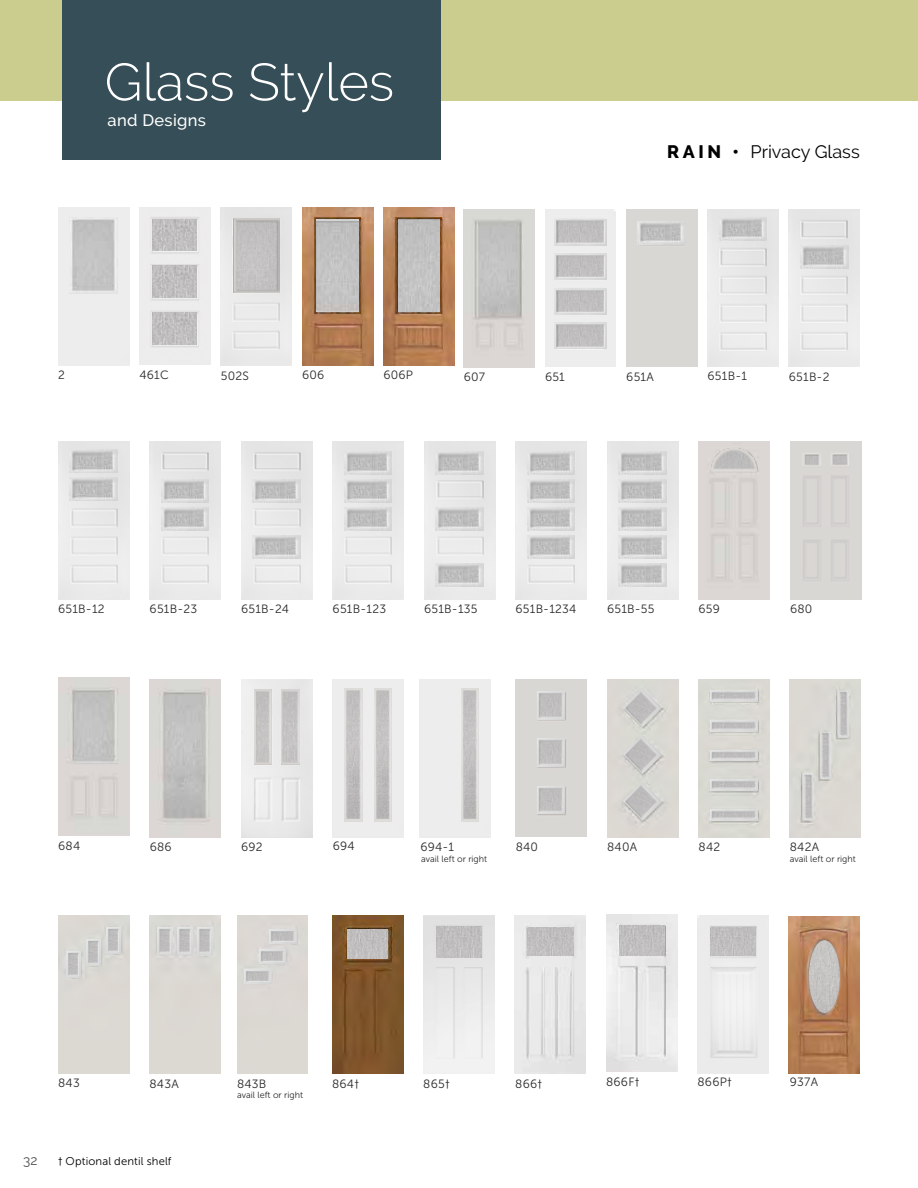
<style>
.page{position:relative;width:918px;height:1188px;background:#fff}
.page>*{position:absolute;margin:0;border:0;box-sizing:border-box;transform-origin:0 0}
.t1{font:300 52.5px "Raleway";color:#fff}
.t2{font:18px "Raleway";color:#000}
.t3{font:500 16.5px "Raleway";letter-spacing:.02em;color:#fff}
.t4{font:13.5px "Raleway";color:#4d4d4f}
.t5{font:12px "Museo Sans 300";letter-spacing:.02em;color:#292829}
.t6{font:11.25px "Museo Sans 300";letter-spacing:.015em;color:#000}
.t7{font:9px "Museo Sans 300";color:#292829}
.s1{font-weight:800}
</style>
<div class="page">
<div style="left:0;top:0;width:918px;height:101px;background:#cacd8e"></div>
<div style="left:63px;top:0;width:378px;height:159px;background:#364e57"></div>
<div style="left:424px;top:442px;width:71px;height:157px;background:#e9e9e9"></div>
<img style="left:436px;top:452px;width:47px;height:22px">
<img style="left:436px;top:564px;width:47px;height:23px">
<img style="left:436px;top:508px;width:47px;height:23px">
<img style="left:464px;top:209px;width:71px;height:158px">
<img style="left:554px;top:219px;width:53px;height:26px">
<img style="left:554px;top:323px;width:53px;height:26px">
<img style="left:554px;top:288px;width:53px;height:26px">
<img style="left:554px;top:254px;width:53px;height:26px">
<img style="left:638px;top:221px;width:48px;height:23px">
<img style="left:708px;top:209px;width:71px;height:158px">
<img style="left:719px;top:217px;width:48px;height:23px">
<img style="left:789px;top:209px;width:71px;height:158px">
<img style="left:801px;top:245px;width:47px;height:23px">
<div style="left:58px;top:442px;width:71px;height:157px;background:#eaeaea"></div>
<img style="left:70px;top:450px;width:47px;height:23px">
<img style="left:70px;top:478px;width:47px;height:23px">
<div style="left:333px;top:442px;width:71px;height:157px;background:#eaeaea"></div>
<img style="left:344px;top:452px;width:48px;height:22px">
<img style="left:344px;top:480px;width:48px;height:23px">
<img style="left:344px;top:508px;width:48px;height:23px">
<div style="left:150px;top:442px;width:71px;height:157px;background:#eaeaea"></div>
<img style="left:161px;top:480px;width:48px;height:23px">
<img style="left:161px;top:508px;width:48px;height:23px">
<img style="left:241px;top:442px;width:71px;height:157px">
<img style="left:253px;top:480px;width:47px;height:23px">
<img style="left:253px;top:536px;width:47px;height:23px">
<div style="left:221px;top:207px;width:71px;height:158px;background:#eaeaea"></div>
<img style="left:233px;top:219px;width:46px;height:73px">
<img style="left:139px;top:207px;width:71px;height:158px">
<img style="left:153px;top:313px;width:44px;height:31px">
<img style="left:153px;top:219px;width:44px;height:32px">
<img style="left:153px;top:266px;width:44px;height:32px">
<img style="left:302px;top:207px;width:71px;height:158px">
<img style="left:315px;top:218px;width:46px;height:96px">
<img style="left:317px;top:220px;width:41px;height:92px">
<img style="left:383px;top:207px;width:71px;height:158px">
<img style="left:384px;top:207px;width:70px;height:11px">
<img style="left:396px;top:218px;width:46px;height:96px">
<div style="left:398px;top:220px;width:42px;height:92px;background:#c1c1c1"></div>
<img style="left:58px;top:678px;width:71px;height:158px">
<div style="left:516px;top:442px;width:71px;height:157px;background:#eaeaea"></div>
<img style="left:527px;top:452px;width:48px;height:22px">
<img style="left:527px;top:480px;width:48px;height:23px">
<img style="left:527px;top:508px;width:48px;height:23px">
<img style="left:527px;top:536px;width:48px;height:23px">
<div style="left:607px;top:442px;width:71px;height:157px;background:#e9e9e9"></div>
<img style="left:619px;top:452px;width:47px;height:22px">
<img style="left:619px;top:564px;width:47px;height:23px">
<img style="left:619px;top:480px;width:47px;height:23px">
<img style="left:619px;top:508px;width:47px;height:23px">
<img style="left:619px;top:536px;width:47px;height:23px">
<img style="left:790px;top:442px;width:71px;height:157px">
<img style="left:699px;top:442px;width:71px;height:157px">
<img style="left:710px;top:448px;width:48px;height:23px">
<div style="left:516px;top:679px;width:71px;height:158px;background:#d9d7d4"></div>
<img style="left:537px;top:692px;width:28px;height:27px">
<img style="left:537px;top:739px;width:28px;height:27px">
<img style="left:537px;top:786px;width:28px;height:28px">
<img style="left:150px;top:679px;width:71px;height:159px">
<div style="left:333px;top:679px;width:71px;height:158px;background:#ededed"></div>
<img style="left:345px;top:689px;width:17px;height:133px">
<img style="left:374px;top:689px;width:18px;height:133px">
<img style="left:241px;top:679px;width:71px;height:158px">
<img style="left:254px;top:690px;width:18px;height:74px">
<img style="left:282px;top:690px;width:17px;height:74px">
<img style="left:461px;top:689px;width:18px;height:133px">
<img style="left:699px;top:679px;width:71px;height:158px">
<img style="left:710px;top:691px;width:48px;height:10px">
<img style="left:710px;top:720px;width:48px;height:11px">
<img style="left:710px;top:750px;width:48px;height:11px">
<img style="left:710px;top:780px;width:48px;height:11px">
<img style="left:710px;top:810px;width:48px;height:10px">
<img style="left:66px;top:951px;width:15px;height:27px">
<img style="left:86px;top:939px;width:15px;height:27px">
<img style="left:107px;top:927px;width:14px;height:27px">
<img style="left:623px;top:688px;width:39px;height:39px">
<img style="left:623px;top:735px;width:39px;height:39px">
<img style="left:623px;top:782px;width:39px;height:39px">
<div style="left:149px;top:916px;width:71px;height:158px;background:#dcd8d2"></div>
<img style="left:158px;top:928px;width:14px;height:26px">
<img style="left:178px;top:928px;width:14px;height:26px">
<img style="left:198px;top:928px;width:14px;height:26px">
<div style="left:790px;top:679px;width:71px;height:158px;background:#dbd8d2"></div>
<img style="left:837px;top:691px;width:11px;height:47px">
<img style="left:820px;top:732px;width:11px;height:47px">
<img style="left:802px;top:773px;width:11px;height:47px">
<img style="left:606px;top:914px;width:71px;height:158px">
<img style="left:620px;top:926px;width:44px;height:29px">
<img style="left:515px;top:916px;width:71px;height:158px">
<img style="left:528px;top:928px;width:46px;height:28px">
<img style="left:332px;top:916px;width:71px;height:158px">
<img style="left:348px;top:930px;width:39px;height:29px">
<img style="left:424px;top:916px;width:71px;height:158px">
<img style="left:436px;top:927px;width:46px;height:30px">
<img style="left:245px;top:970px;width:27px;height:14px">
<img style="left:259px;top:949px;width:27px;height:15px">
<img style="left:270px;top:929px;width:27px;height:15px">
<img style="left:70px;top:217px;width:47px;height:76px">
<img style="left:789px;top:916px;width:71px;height:158px">
<img style="left:809px;top:940px;width:31px;height:73px">
<div style="left:698px;top:916px;width:71px;height:158px;background:#ebebeb"></div>
<img style="left:711px;top:928px;width:44px;height:28px">
<h1 class="t1" style="left:105px;top:51px;width:291px">Glass Styles</h1>
<h3 class="t3" style="left:108px;top:111px;width:100px">and Designs</h3>
<h2 class="t2" style="left:667px;top:141px;width:194px"><span class="s1">R A I N •</span> Privacy Glass</h2>
<p class="t5" style="left:58px;top:368px;width:8px">2</p>
<p class="t5" style="left:139px;top:368px;width:31px">461C</p>
<p class="t5" style="left:221px;top:369px;width:30px">502S</p>
<p class="t5" style="left:302px;top:368px;width:24px">606</p>
<p class="t5" style="left:383px;top:368px;width:31px">606P</p>
<p class="t5" style="left:464px;top:370px;width:23px">607</p>
<p class="t5" style="left:545px;top:370px;width:21px">651</p>
<p class="t5" style="left:626px;top:370px;width:29px">651A</p>
<p class="t5" style="left:708px;top:370px;width:41px">651B-1</p>
<p class="t5" style="left:789px;top:371px;width:42px">651B-2</p>
<p class="t5" style="left:58px;top:602px;width:48px">651B-12</p>
<p class="t5" style="left:150px;top:603px;width:49px">651B-23</p>
<p class="t5" style="left:241px;top:603px;width:49px">651B-24</p>
<p class="t5" style="left:333px;top:603px;width:55px">651B-123</p>
<p class="t5" style="left:424px;top:603px;width:55px">651B-135</p>
<p class="t5" style="left:516px;top:603px;width:62px">651B-1234</p>
<p class="t5" style="left:607px;top:603px;width:49px">651B-55</p>
<p class="t5" style="left:699px;top:603px;width:23px">659</p>
<p class="t5" style="left:790px;top:603px;width:24px">680</p>
<p class="t5" style="left:58px;top:839px;width:24px">684</p>
<p class="t5" style="left:150px;top:841px;width:23px">686</p>
<p class="t5" style="left:241px;top:841px;width:23px">692</p>
<p class="t5" style="left:333px;top:839px;width:23px">694</p>
<p class="t5" style="left:420px;top:841px;width:35px">694-1</p>
<p class="t5" style="left:516px;top:840px;width:24px">840</p>
<p class="t7" style="left:421px;top:854px;width:68px">avail left or right</p>
<p class="t5" style="left:607px;top:841px;width:31px">840A</p>
<p class="t5" style="left:699px;top:841px;width:23px">842</p>
<p class="t5" style="left:790px;top:841px;width:31px">842A</p>
<p class="t7" style="left:790px;top:854px;width:68px">avail left or right</p>
<p class="t5" style="left:58px;top:1077px;width:23px">843</p>
<p class="t5" style="left:149px;top:1078px;width:31px">843A</p>
<p class="t4" style="left:23px;top:1153px;width:16px">32</p>
<p class="t6" style="left:58px;top:1155px;width:115px">† Optional dentil shelf</p>
<p class="t5" style="left:237px;top:1078px;width:31px">843B</p>
<p class="t5" style="left:332px;top:1077px;width:28px">864†</p>
<p class="t5" style="left:423px;top:1077px;width:28px">865†</p>
<p class="t5" style="left:515px;top:1077px;width:28px">866†</p>
<p class="t5" style="left:606px;top:1076px;width:35px">866F†</p>
<p class="t7" style="left:237px;top:1090px;width:68px">avail left or right</p>
<p class="t5" style="left:698px;top:1076px;width:36px">866P†</p>
<p class="t5" style="left:790px;top:1076px;width:30px">937A</p>
</div>
